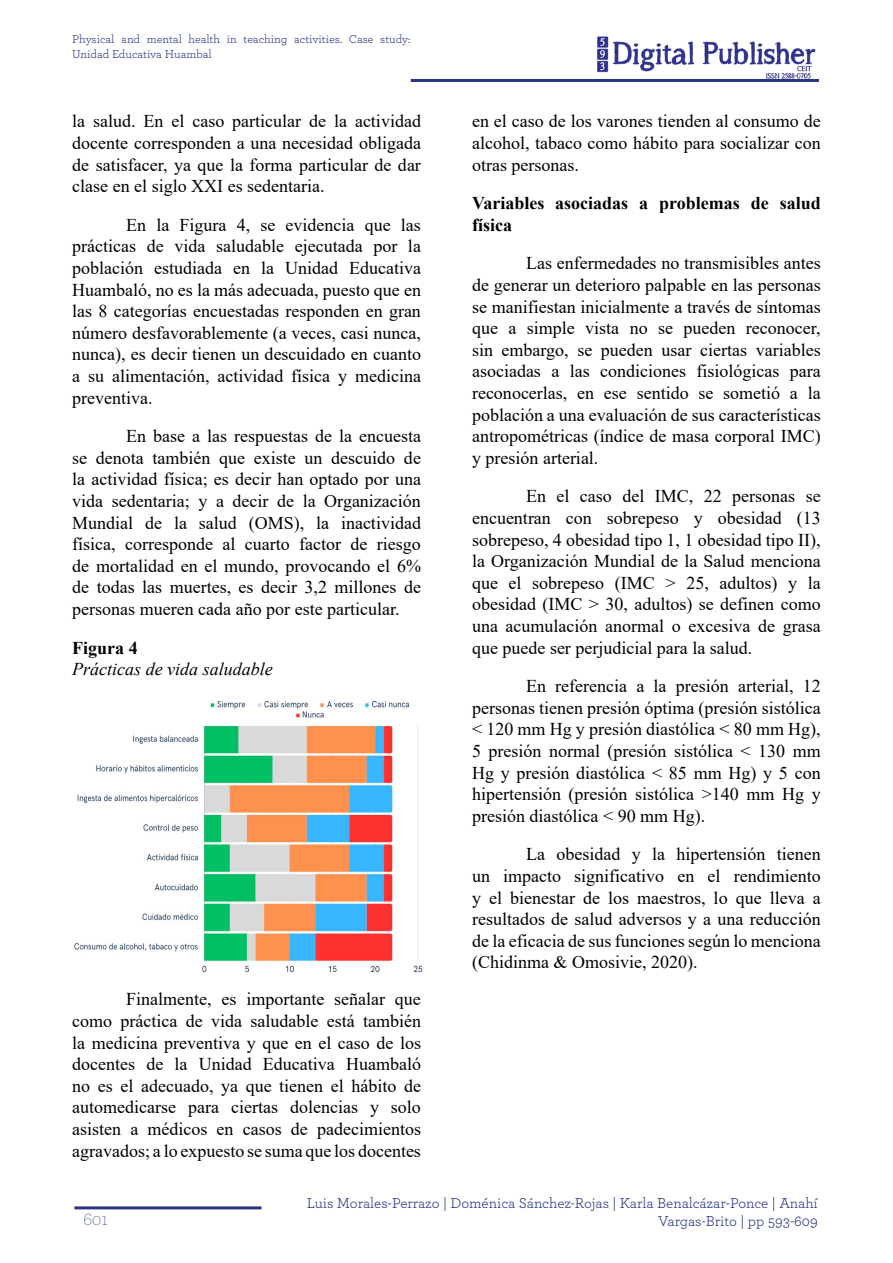
<style>
.page{position:relative;width:893px;height:1263px;background:#fff}
.page>*{position:absolute;margin:0;border:0;box-sizing:border-box;transform-origin:0 0}
.t1{font:18px/21.6px "Times New Roman";color:#000;text-align:justify}
.t2{font:700 18px/21.6px "Times New Roman";color:#000}
.t3{font:italic 18px "Times New Roman";color:#000}
.t4{font:200 18px "Archer";color:#283583}
.t5{font:15px/18px "Archer";color:#283583;text-align:right}
.t6{font:12px/14.4px "Archer";color:#283583}
</style>
<div class="page">
<hr style="left:411px;top:79px;width:408px;height:3px;background:#283583">
<img style="left:597px;top:36px;width:219px;height:43px">
<hr style="left:74px;top:1206px;width:187px;height:3px;background:#283583">
<img style="left:74px;top:701px;width:349px;height:272px">
<p class="t6" style="left:72px;top:32px;width:340px">Physical and mental health in teaching activities. Case study:<br>Unidad Educativa Huambal</p>
<p class="t1" style="left:72px;top:110px;width:350px">la salud. En el caso particular de la actividad docente corresponden a una necesidad obligada de satisfacer, ya que la forma particular de dar clase en el siglo XXI es sedentaria.</p>
<p class="t1" style="left:72px;top:213px;width:350px;text-indent:54px">En la Figura 4, se evidencia que las prácticas de vida saludable ejecutada por la población estudiada en la Unidad Educativa Huambaló, no es la más adecuada, puesto que en las 8 categorías encuestadas responden en gran número desfavorablemente (a veces, casi nunca, nunca), es decir tienen un descuidado en cuanto a su alimentación, actividad física y medicina preventiva.</p>
<p class="t1" style="left:72px;top:425px;width:350px;text-indent:54px">En base a las respuestas de la encuesta se denota también que existe un descuido de la actividad física; es decir han optado por una vida sedentaria; y a decir de la Organización Mundial de la salud (OMS), la inactividad física, corresponde al cuarto factor de riesgo de mortalidad en el mundo, provocando el 6% de todas las muertes, es decir 3,2 millones de personas mueren cada año por este particular.</p>
<p class="t2" style="left:72px;top:636px;width:67px">Figura 4</p>
<p class="t3" style="left:72px;top:657px;width:202px">Prácticas de vida saludable</p>
<p class="t1" style="left:72px;top:988px;width:350px;text-indent:54px">Finalmente, es importante señalar que como práctica de vida saludable está también la medicina preventiva y que en el caso de los docentes de la Unidad Educativa Huambaló no es el adecuado, ya que tienen el hábito de automedicarse para ciertas dolencias y solo asisten a médicos en casos de padecimientos agravados; a lo expuesto se suma que los docentes</p>
<p class="t1" style="left:472px;top:110px;width:350px">en el caso de los varones tienden al consumo de alcohol, tabaco como hábito para socializar con otras personas.</p>
<p class="t2" style="left:472px;top:192px;width:350px">Variables asociadas a problemas de salud física</p>
<p class="t1" style="left:472px;top:252px;width:350px;text-indent:54px">Las enfermedades no transmisibles antes de generar un deterioro palpable en las personas se manifiestan inicialmente a través de síntomas que a simple vista no se pueden reconocer, sin embargo, se pueden usar ciertas variables asociadas a las condiciones fisiológicas para reconocerlas, en ese sentido se sometió a la población a una evaluación de sus características antropométricas (índice de masa corporal IMC) y presión arterial.</p>
<p class="t1" style="left:472px;top:485px;width:350px;text-indent:54px">En el caso del IMC, 22 personas se encuentran con sobrepeso y obesidad (13 sobrepeso, 4 obesidad tipo 1, 1 obesidad tipo II), la Organización Mundial de la Salud menciona que el sobrepeso (IMC &gt; 25, adultos) y la obesidad (IMC &gt; 30, adultos) se definen como una acumulación anormal o excesiva de grasa que puede ser perjudicial para la salud.</p>
<p class="t1" style="left:472px;top:675px;width:350px;text-indent:54px">En referencia a la presión arterial, 12 personas tienen presión óptima (presión sistólica ˂ 120 mm Hg y presión diastólica ˂ 80 mm Hg), 5 presión normal (presión sistólica ˂ 130 mm Hg y presión diastólica ˂ 85 mm Hg) y 5 con hipertensión (presión sistólica ˃140 mm Hg y presión diastólica ˂ 90 mm Hg).</p>
<p class="t1" style="left:472px;top:843px;width:350px;text-indent:54px">La obesidad y la hipertensión tienen un impacto significativo en el rendimiento y el bienestar de los maestros, lo que lleva a resultados de salud adversos y a una reducción de la eficacia de sus funciones según lo menciona (Chidinma &amp; Omosivie, 2020).</p>
<p class="t4" style="left:83px;top:1208px;width:26px">601</p>
<p class="t5" style="left:307px;top:1193px;width:512px">Luis Morales-Perrazo | Doménica Sánchez-Rojas | Karla Benalcázar-Ponce | Anahí<br>Vargas-Brito | pp 593-609</p>
</div>
